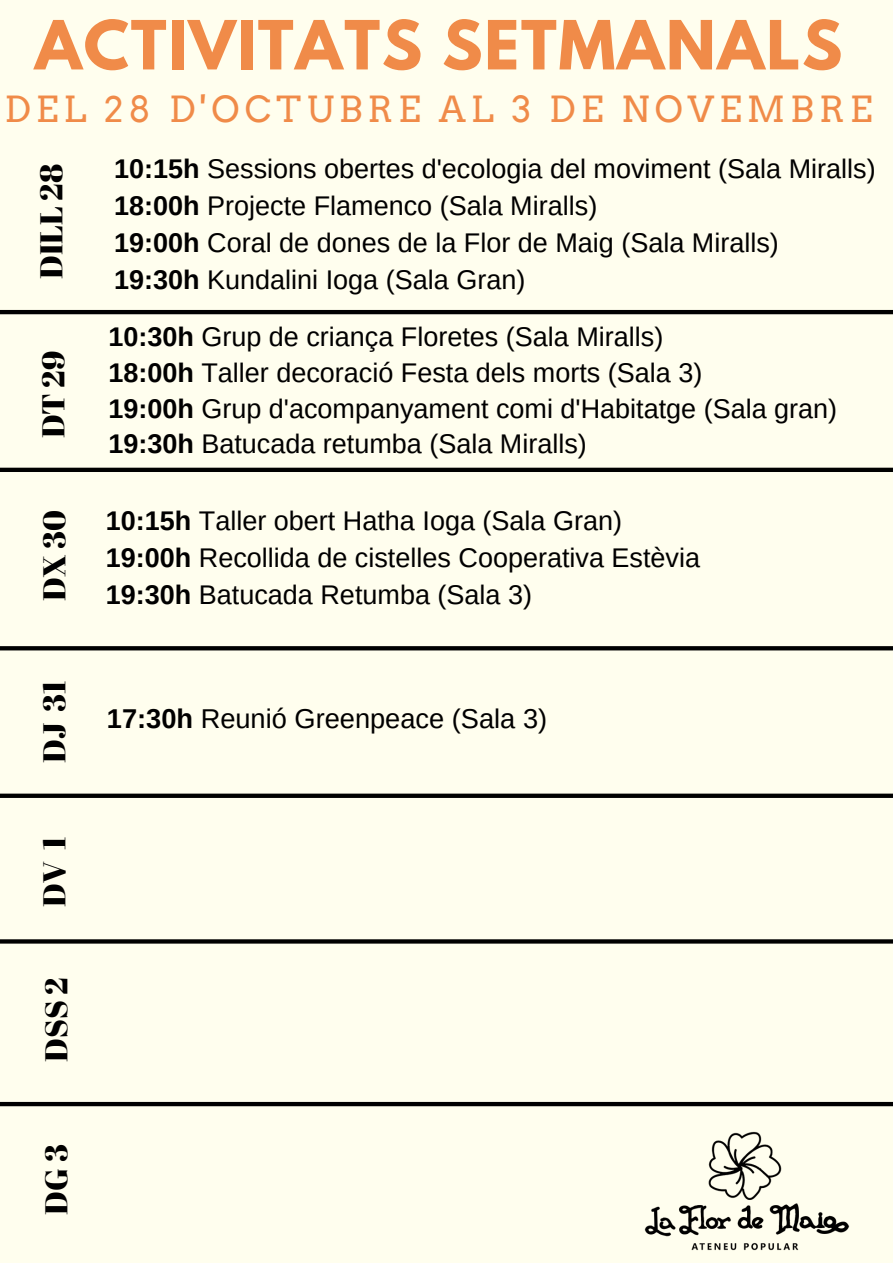
<style>
.page{position:relative;width:893px;height:1263px;background:#fffeee}
.page>*{position:absolute;margin:0;border:0;box-sizing:border-box;transform-origin:0 0}
.t1{font:700 60px "League Spartan";letter-spacing:.03em;color:#f08b49}
.t2{font:36px "Arvo";letter-spacing:.14em;color:#f08b49}
.t3{font:31.5px "Abril Fatface";color:#000}
.t4{font:27.22px "Arimo";color:#000}
.t5{font:27px/37.1px "Arimo";color:#000}
.s1{font-weight:700}
</style>
<div class="page">
<svg style="left:0;top:309px;width:893px;height:6px"></svg>
<svg style="left:0;top:646px;width:893px;height:5px;background:#222220"></svg>
<svg style="left:0;top:793px;width:893px;height:5px;background:#222220"></svg>
<svg style="left:0;top:939px;width:893px;height:5px;background:#222220"></svg>
<svg style="left:0;top:467px;width:893px;height:5px;background:#232220"></svg>
<svg style="left:0;top:1101px;width:893px;height:6px;background:#474742"></svg>
<img style="left:644px;top:1131px;width:206px;height:120px">
<h1 class="t1" style="left:35px;top:15px;width:809px">ACTIVITATS SETMANALS</h1>
<h2 class="t2" style="left:4px;top:87px;width:869px">DEL 28 D'OCTUBRE AL 3 DE NOVEMBRE</h2>
<p class="t5" style="left:114px;top:150px;width:763px"><span class="s1">10:15h</span> Sessions obertes d'ecologia del moviment (Sala Miralls)<br><span class="s1">18:00h</span> Projecte Flamenco (Sala Miralls)<br><span class="s1">19:00h</span> Coral de dones de la Flor de Maig (Sala Miralls)<br><span class="s1">19:30h</span> Kundalini Ioga (Sala Gran)</p>
<p class="t5" style="left:108px;top:319px;width:730px;line-height:35.8px"><span class="s1">10:30h</span> Grup de criança Floretes (Sala Miralls)<br><span class="s1">18:00h</span> Taller decoració Festa dels morts (Sala 3)<br><span class="s1">19:00h</span> Grup d'acompanyament comi d'Habitatge (Sala gran)<br><span class="s1">19:30h</span> Batucada retumba (Sala Miralls)</p>
<p class="t3" style="left:29px;top:279px;width:116px;rotate:-90deg">DILL 28</p>
<p class="t3" style="left:31px;top:438px;width:89px;rotate:-90deg">DT 29</p>
<p class="t3" style="left:32px;top:601px;width:92px;rotate:-90deg">DX 30</p>
<p class="t3" style="left:32px;top:763px;width:84px;rotate:-90deg">DJ 31</p>
<p class="t3" style="left:32px;top:906px;width:72px;rotate:-90deg">DV 1</p>
<p class="t3" style="left:34px;top:1062px;width:86px;rotate:-90deg">DSS 2</p>
<p class="t3" style="left:34px;top:1215px;width:72px;rotate:-90deg">DG3</p>
<p class="t5" style="left:106px;top:503px;width:596px;line-height:36.8px"><span class="s1">10:15h</span> Taller obert Hatha Ioga (Sala Gran)<br><span class="s1">19:00h</span> Recollida de cistelles Cooperativa Estèvia<br><span class="s1">19:30h</span> Batucada Retumba (Sala 3)</p>
<p class="t4" style="left:107px;top:703px;width:442px"><span class="s1">17:30h</span> Reunió Greenpeace (Sala 3)</p>
</div>
